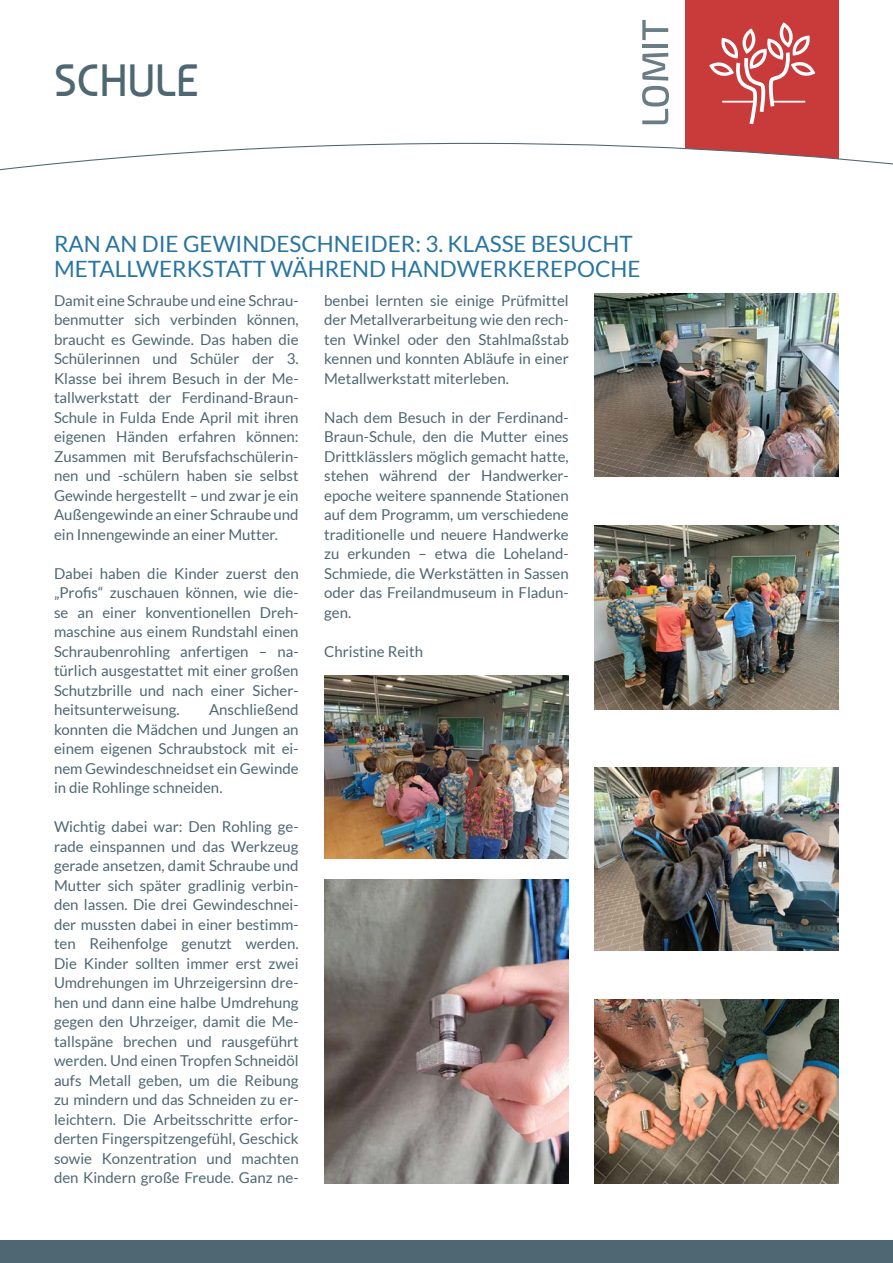
<style>
.page{position:relative;width:893px;height:1263px;background:#fff}
.page>*{position:absolute;margin:0;border:0;box-sizing:border-box;transform-origin:0 0}
.t1{font:45px "Baumans";letter-spacing:-.01em;color:#4f6772}
.t2{font:22.5px "Lato";color:#2875a1}
.t3{font:15px/19.5px "Lato";color:#4f6772;text-align:justify}
</style>
<div class="page">
<div style="left:0;top:1241px;width:893px;height:22px;background:#4f6772"></div>
<div style="left:685px;top:0;width:154px;height:169px;background:#c93a3b"></div>
<svg style="left:642px;top:53px;width:27px;height:71px"></svg>
<hr style="left:642px;top:44px;width:26px;height:3px;background:#6a7c85">
<svg style="left:642px;top:20px;width:26px;height:20px"></svg>
<svg style="left:0;top:142px;width:893px;height:29px"></svg>
<svg style="left:709px;top:22px;width:106px;height:102px"></svg>
<hr style="left:722px;top:101px;width:33px;height:2px;background:#fff">
<hr style="left:773px;top:101px;width:32px;height:2px;background:#fff">
<img style="left:324px;top:675px;width:245px;height:184px">
<img style="left:594px;top:526px;width:245px;height:183px">
<img style="left:594px;top:293px;width:245px;height:184px">
<img style="left:594px;top:767px;width:245px;height:183px">
<img style="left:594px;top:999px;width:245px;height:184px">
<img style="left:324px;top:879px;width:245px;height:304px">
<p class="t1" style="left:54px;top:54px;width:147px">SCHULE</p>
<p class="t2" style="left:54px;top:231px;width:580px">RAN AN DIE GEWINDESCHNEIDER: 3. KLASSE BESUCHT</p>
<p class="t2" style="left:54px;top:257px;width:588px">METALLWERKSTATT WÄHREND HANDWERKEREPOCHE</p>
<p class="t3" style="left:54px;top:290px;width:246px">Damit eine Schraube und eine Schrau&shy;benmutter sich verbinden können, braucht es Gewinde. Das haben die Schülerinnen und Schüler der 3.<br>Klasse bei ihrem Besuch in der Me&shy;tallwerkstatt der Ferdinand-Braun-Schule in Fulda Ende April mit ihren eigenen Händen erfahren können:<br>Zusammen mit Berufsfachschülerin&shy;nen und -schülern haben sie selbst Gewinde hergestellt – und zwar je ein Außengewinde an einer Schraube und ein Innengewinde an einer Mutter.</p>
<p class="t3" style="left:54px;top:563px;width:246px">Dabei haben die Kinder zuerst den „Profis“ zuschauen können, wie die&shy;se an einer konventionellen Dreh&shy;maschine aus einem Rundstahl einen Schraubenrohling anfertigen – na&shy;türlich ausgestattet mit einer großen Schutzbrille und nach einer Sicher&shy;heitsunterweisung.</p>
<p class="t3" style="left:324px;top:290px;width:246px">benbei lernten sie einige Prüfmittel der Metallverarbeitung wie den rech&shy;ten Winkel oder den Stahlmaßstab kennen und konnten Abläufe in einer Metallwerkstatt miterleben.</p>
<p class="t3" style="left:324px;top:407px;width:246px">Nach dem Besuch in der Ferdinand-Braun-Schule, den die Mutter eines Drittklässlers möglich gemacht hatte, stehen während der Handwerker&shy;epoche weitere spannende Stationen auf dem Programm, um verschiedene traditionelle und neuere Handwerke zu erkunden – etwa die Loheland-Schmiede, die Werkstätten in Sassen oder das Freilandmuseum in Fladun&shy;gen.</p>
<p class="t3" style="left:324px;top:641px;width:100px">Christine Reith</p>
<p class="t3" style="left:54px;top:700px;width:246px;text-indent:155px">Anschließend konnten die Mädchen und Jungen an einem eigenen Schraubstock mit ei&shy;nem Gewindeschneidset ein Gewinde in die Rohlinge schneiden.</p>
<p class="t3" style="left:54px;top:817px;width:246px">Wichtig dabei war: Den Rohling ge&shy;rade einspannen und das Werkzeug gerade ansetzen, damit Schraube und Mutter sich später gradlinig verbin&shy;den lassen. Die drei Gewindeschnei&shy;der mussten dabei in einer bestimm&shy;ten Reihenfolge genutzt werden.<br>Die Kinder sollten immer erst zwei Umdrehungen im Uhrzeigersinn dre&shy;hen und dann eine halbe Umdrehung gegen den Uhrzeiger, damit die Me&shy;tallspäne brechen und rausgeführt werden. Und einen Tropfen Schneidöl aufs Metall geben, um die Reibung zu mindern und das Schneiden zu er&shy;leichtern. Die Arbeitsschritte erfor&shy;derten Fingerspitzengefühl, Geschick sowie Konzentration und machten den Kindern große Freude. Ganz ne-</p>
</div>
